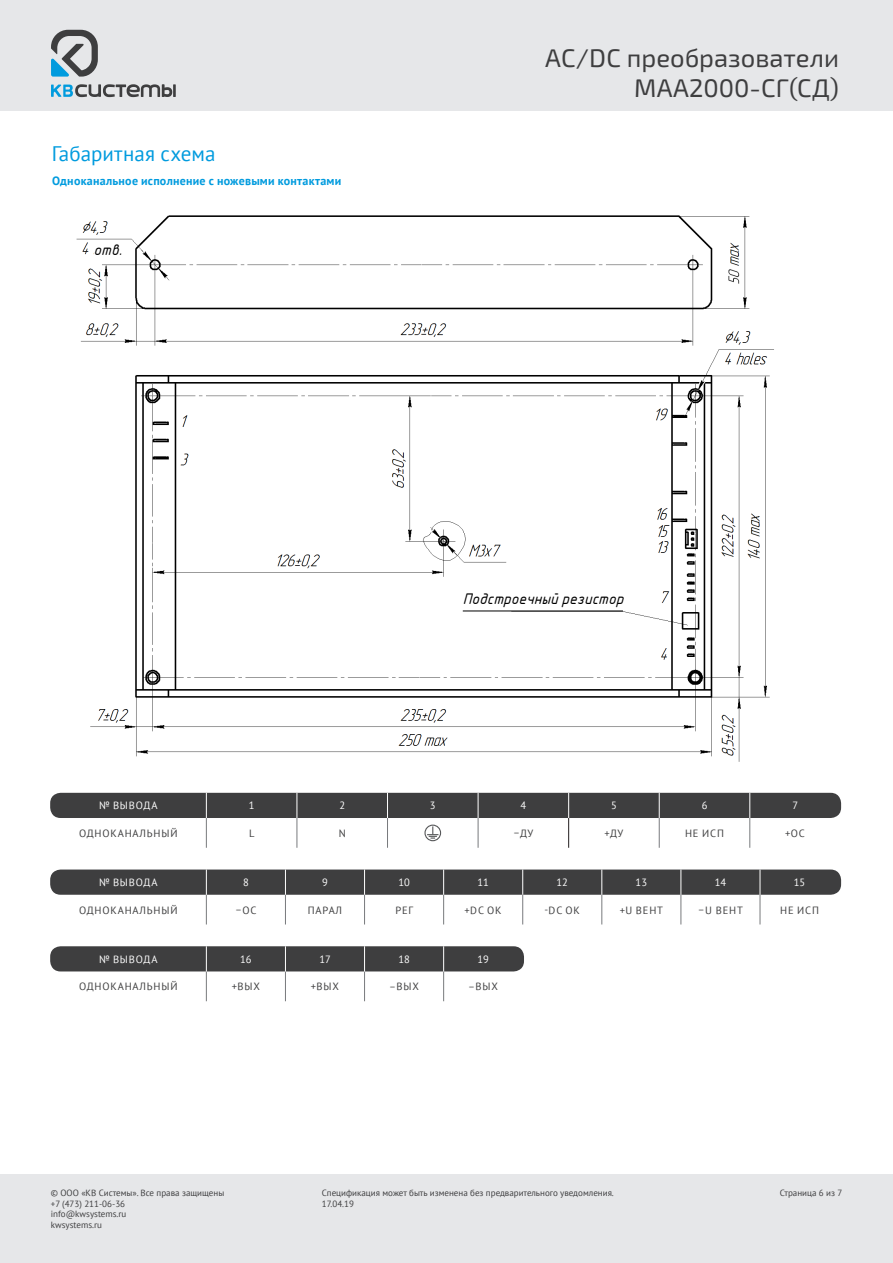
<style>
.page{position:relative;width:893px;height:1263px;background:#fff}
.page>*{position:absolute;margin:0;border:0;box-sizing:border-box;transform-origin:0 0}
.t1{font:25.5px/30.6px "Exo 2.0";color:#3e3e3f;text-align:right}
.t2{font:21px "PT Sans";color:#009bde}
.t3{font:italic 14.7px "GOST Common";color:#000}
.подзаголовок{font:700 12px "PT Sans";letter-spacing:.02em;color:#009bde}
.текст_таблиц{font:10.5px "PT Sans";letter-spacing:.08em;color:#3e3e3f}
.заголовок_таблиц{font:10.5px "PT Sans";letter-spacing:.045em;color:#fff}
.текст{font:10.5px "PT Sans";color:#3e3e3f}
.t4{font:9px/10.8px "PT Sans";color:#3e3e3f}
</style>
<div class="page">
<div style="left:0;top:1175px;width:893px;height:88px;background:#e6e7e9"></div>
<div style="left:0;top:0;width:893px;height:110px;background:#e6e7e9"></div>
<svg style="left:51px;top:30px;width:47px;height:47px"></svg>
<svg style="left:51px;top:84px;width:125px;height:13px"></svg>
<img style="left:76px;top:216px;width:698px;height:546px">
<div style="left:515px;top:590px;width:103px;height:20px;background:#fff"></div>
<div style="left:94px;top:241px;width:33px;height:19px;background:#fff"></div>
<hr style="left:463px;top:611px;width:160px;height:1px;background:#000">
<div style="left:50px;top:793px;width:791px;height:25px;background:#3e3e3f;border-radius:11px"></div>
<div style="left:50px;top:869px;width:791px;height:26px;background:#3e3e3f;border-radius:11px"></div>
<div style="left:50px;top:946px;width:474px;height:25px;background:#3e3e3f;border-radius:11px"></div>
<hr style="left:206px;top:818px;width:1px;height:30px;background:#787a7d">
<svg style="left:297px;top:793px;width:1px;height:25px"></svg>
<svg style="left:387px;top:793px;width:1px;height:25px"></svg>
<svg style="left:478px;top:793px;width:1px;height:25px"></svg>
<svg style="left:568px;top:793px;width:1px;height:25px"></svg>
<svg style="left:659px;top:793px;width:1px;height:25px"></svg>
<svg style="left:749px;top:793px;width:1px;height:25px"></svg>
<svg style="left:206px;top:793px;width:1px;height:25px"></svg>
<hr style="left:297px;top:818px;width:1px;height:30px;background:#787a7d">
<hr style="left:387px;top:818px;width:1px;height:30px;background:#787a7d">
<hr style="left:478px;top:818px;width:1px;height:30px;background:#787a7d">
<hr style="left:568px;top:818px;width:1px;height:30px;background:#231f20">
<hr style="left:659px;top:818px;width:1px;height:30px;background:#787a7d">
<hr style="left:749px;top:818px;width:1px;height:30px;background:#787a7d">
<div style="left:424px;top:824px;width:17px;height:17px;border:1px solid #57585a;border-radius:50%"></div>
<svg style="left:427px;top:826px;width:11px;height:13px"></svg>
<svg style="left:206px;top:869px;width:1px;height:55px"></svg>
<svg style="left:285px;top:869px;width:1px;height:55px"></svg>
<svg style="left:364px;top:869px;width:1px;height:55px"></svg>
<svg style="left:443px;top:869px;width:1px;height:55px"></svg>
<svg style="left:602px;top:869px;width:1px;height:55px"></svg>
<svg style="left:681px;top:869px;width:1px;height:55px"></svg>
<svg style="left:760px;top:869px;width:1px;height:55px"></svg>
<svg style="left:522px;top:869px;width:1px;height:55px"></svg>
<hr style="left:206px;top:971px;width:1px;height:30px;background:#787a7d">
<svg style="left:206px;top:946px;width:1px;height:25px"></svg>
<hr style="left:285px;top:971px;width:1px;height:30px;background:#787a7d">
<hr style="left:364px;top:971px;width:1px;height:30px;background:#787a7d">
<hr style="left:443px;top:971px;width:1px;height:30px;background:#787a7d">
<svg style="left:285px;top:946px;width:1px;height:25px"></svg>
<svg style="left:364px;top:946px;width:1px;height:25px"></svg>
<svg style="left:443px;top:946px;width:1px;height:25px"></svg>
<p class="t2" style="left:52px;top:140px;width:165px">Габаритная схема</p>
<p class="подзаголовок" style="left:52px;top:172px;width:291px">Одноканальное исполнение с ножевыми контактами</p>
<p class="t3" style="left:94px;top:240px;width:30px">отв.</p>
<h1 class="t1" style="left:545px;top:43px;width:295px">AC/DC преобразователи<br>МАА2000-СГ(СД)</h1>
<p class="t3" style="left:463px;top:589px;width:162px">Подстроечный резистор</p>
<p class="заголовок_таблиц" style="left:99px;top:799px;width:60px">№ ВЫВОДА</p>
<p class="заголовок_таблиц" style="left:249px;top:799px;width:7px">1</p>
<p class="заголовок_таблиц" style="left:339px;top:799px;width:7px">2</p>
<p class="заголовок_таблиц" style="left:430px;top:799px;width:7px">3</p>
<p class="заголовок_таблиц" style="left:520px;top:799px;width:7px">4</p>
<p class="заголовок_таблиц" style="left:611px;top:799px;width:7px">5</p>
<p class="заголовок_таблиц" style="left:702px;top:799px;width:7px">6</p>
<p class="заголовок_таблиц" style="left:792px;top:799px;width:7px">7</p>
<p class="текст_таблиц" style="left:79px;top:826px;width:100px">ОДНОКАНАЛЬНЫЙ</p>
<p class="текст" style="left:249px;top:826px;width:7px">L</p>
<p class="текст" style="left:339px;top:826px;width:9px">N</p>
<p class="текст_таблиц" style="left:513px;top:826px;width:22px">–ДУ</p>
<p class="текст_таблиц" style="left:604px;top:826px;width:21px">+ДУ</p>
<p class="текст_таблиц" style="left:685px;top:826px;width:40px">НЕ ИСП</p>
<p class="текст_таблиц" style="left:785px;top:826px;width:21px">+ОС</p>
<p class="заголовок_таблиц" style="left:99px;top:876px;width:60px">№ ВЫВОДА</p>
<p class="заголовок_таблиц" style="left:243px;top:876px;width:7px">8</p>
<p class="заголовок_таблиц" style="left:322px;top:876px;width:7px">9</p>
<p class="заголовок_таблиц" style="left:398px;top:876px;width:13px">10</p>
<p class="заголовок_таблиц" style="left:477px;top:876px;width:13px">11</p>
<p class="заголовок_таблиц" style="left:557px;top:876px;width:13px">12</p>
<p class="заголовок_таблиц" style="left:636px;top:876px;width:13px">13</p>
<p class="заголовок_таблиц" style="left:715px;top:876px;width:13px">14</p>
<p class="заголовок_таблиц" style="left:794px;top:876px;width:13px">15</p>
<p class="текст_таблиц" style="left:79px;top:903px;width:100px">ОДНОКАНАЛЬНЫЙ</p>
<p class="текст_таблиц" style="left:235px;top:903px;width:23px">–ОС</p>
<p class="текст_таблиц" style="left:308px;top:903px;width:36px">ПАРАЛ</p>
<p class="текст_таблиц" style="left:395px;top:903px;width:19px">РЕГ</p>
<p class="текст_таблиц" style="left:465px;top:903px;width:39px">+DC OK</p>
<p class="текст_таблиц" style="left:544px;top:903px;width:37px">-DC OK</p>
<p class="текст_таблиц" style="left:620px;top:903px;width:45px">+U ВЕНТ</p>
<p class="текст_таблиц" style="left:698px;top:903px;width:47px">–U ВЕНТ</p>
<p class="текст_таблиц" style="left:780px;top:903px;width:40px">НЕ ИСП</p>
<p class="заголовок_таблиц" style="left:99px;top:952px;width:60px">№ ВЫВОДА</p>
<p class="заголовок_таблиц" style="left:240px;top:952px;width:13px">16</p>
<p class="заголовок_таблиц" style="left:320px;top:952px;width:13px">17</p>
<p class="заголовок_таблиц" style="left:398px;top:952px;width:13px">18</p>
<p class="заголовок_таблиц" style="left:477px;top:952px;width:13px">19</p>
<p class="текст_таблиц" style="left:79px;top:980px;width:100px">ОДНОКАНАЛЬНЫЙ</p>
<p class="текст_таблиц" style="left:232px;top:980px;width:30px">+ВЫХ</p>
<p class="текст_таблиц" style="left:311px;top:980px;width:30px">+ВЫХ</p>
<p class="текст_таблиц" style="left:389px;top:980px;width:31px">–ВЫХ</p>
<p class="текст_таблиц" style="left:468px;top:980px;width:31px">–ВЫХ</p>
<p class="t4" style="left:51px;top:1187px;width:175px">© ООО «КВ Системы». Все права защищены +7 (473) 211-06-36<br>info@kwsystems.ru<br>kwsystems.ru</p>
<p class="t4" style="left:322px;top:1187px;width:294px">Спецификация может быть изменена без предварительного уведомления.<br>17.04.19</p>
<p class="t4" style="left:780px;top:1187px;width:64px">Страница 6 из 7</p>
</div>
